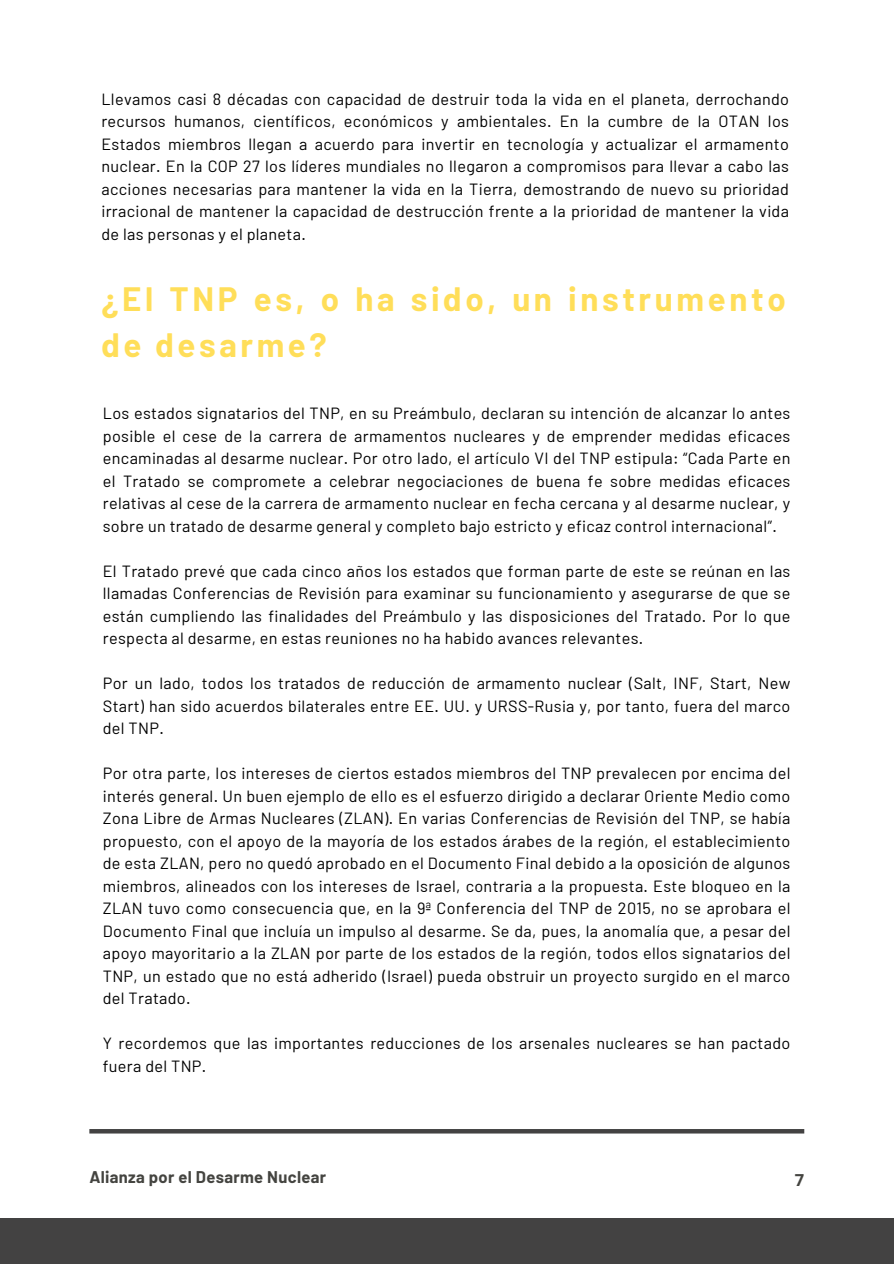
<style>
.page{position:relative;width:894px;height:1264px;background:#fff}
.page>*{position:absolute;margin:0;border:0;box-sizing:border-box;transform-origin:0 0}
.t1{font:700 33px/46.2px "Barlow";letter-spacing:.11em;color:#ffde59}
.t2{font:700 16.5px "Barlow";letter-spacing:.02em;color:#444440}
.t3{font:700 16.5px "Open Sans";color:#444440}
.t4{font:16.2px/22.5px "Barlow";letter-spacing:.02em;color:#000;text-align:justify}
</style>
<div class="page">
<div style="left:0;top:1218px;width:893px;height:45px;background:#434242"></div>
<div style="left:89px;top:1128px;width:715px;height:5px;background:#434242"></div>
<p class="t4" style="left:101px;top:87px;width:689px">Llevamos casi 8 décadas con capacidad de destruir toda la vida en el planeta, derrochando recursos humanos, científicos, económicos y ambientales. En la cumbre de la OTAN los Estados miembros llegan a acuerdo para invertir en tecnología y actualizar el armamento nuclear. En la COP 27 los líderes mundiales no llegaron a compromisos para llevar a cabo las acciones necesarias para mantener la vida en la Tierra, demostrando de nuevo su prioridad irracional de mantener la capacidad de destrucción frente a la prioridad de mantener la vida de las personas y el planeta.</p>
<h1 class="t1" style="left:101px;top:276px;width:685px">¿El TNP es, o ha sido, un instrumento de desarme?</h1>
<p class="t4" style="left:103px;top:401px;width:689px">Los estados signatarios del TNP, en su Preámbulo, declaran su intención de alcanzar lo antes posible el cese de la carrera de armamentos nucleares y de emprender medidas eficaces encaminadas al desarme nuclear. Por otro lado, el artículo VI del TNP estipula: “Cada Parte en el Tratado se compromete a celebrar negociaciones de buena fe sobre medidas eficaces relativas al cese de la carrera de armamento nuclear en fecha cercana y al desarme nuclear, y sobre un tratado de desarme general y completo bajo estricto y eficaz control internacional”.</p>
<p class="t4" style="left:103px;top:559px;width:689px">El Tratado prevé que cada cinco años los estados que forman parte de este se reúnan en las llamadas Conferencias de Revisión para examinar su funcionamiento y asegurarse de que se están cumpliendo las finalidades del Preámbulo y las disposiciones del Tratado. Por lo que respecta al desarme, en estas reuniones no ha habido avances relevantes.</p>
<p class="t4" style="left:103px;top:671px;width:689px">Por un lado, todos los tratados de reducción de armamento nuclear (Salt, INF, Start, New Start) han sido acuerdos bilaterales entre EE. UU. y URSS-Rusia y, por tanto, fuera del marco del TNP.</p>
<p class="t4" style="left:103px;top:761px;width:689px">Por otra parte, los intereses de ciertos estados miembros del TNP prevalecen por encima del interés general. Un buen ejemplo de ello es el esfuerzo dirigido a declarar Oriente Medio como Zona Libre de Armas Nucleares (ZLAN). En varias Conferencias de Revisión del TNP, se había propuesto, con el apoyo de la mayoría de los estados árabes de la región, el establecimiento de esta ZLAN, pero no quedó aprobado en el Documento Final debido a la oposición de algunos miembros, alineados con los intereses de Israel, contraria a la propuesta. Este bloqueo en la ZLAN tuvo como consecuencia que, en la 9ª Conferencia del TNP de 2015, no se aprobara el Documento Final que incluía un impulso al desarme. Se da, pues, la anomalía que, a pesar del apoyo mayoritario a la ZLAN por parte de los estados de la región, todos ellos signatarios del TNP, un estado que no está adherido (Israel) pueda obstruir un proyecto surgido en el marco del Tratado.</p>
<p class="t4" style="left:103px;top:1031px;width:689px">Y recordemos que las importantes reducciones de los arsenales nucleares se han pactado fuera del TNP.</p>
<p class="t2" style="left:89px;top:1166px;width:238px">Alianza por el Desarme Nuclear</p>
<p class="t3" style="left:794px;top:1168px;width:11px">7</p>
</div>
